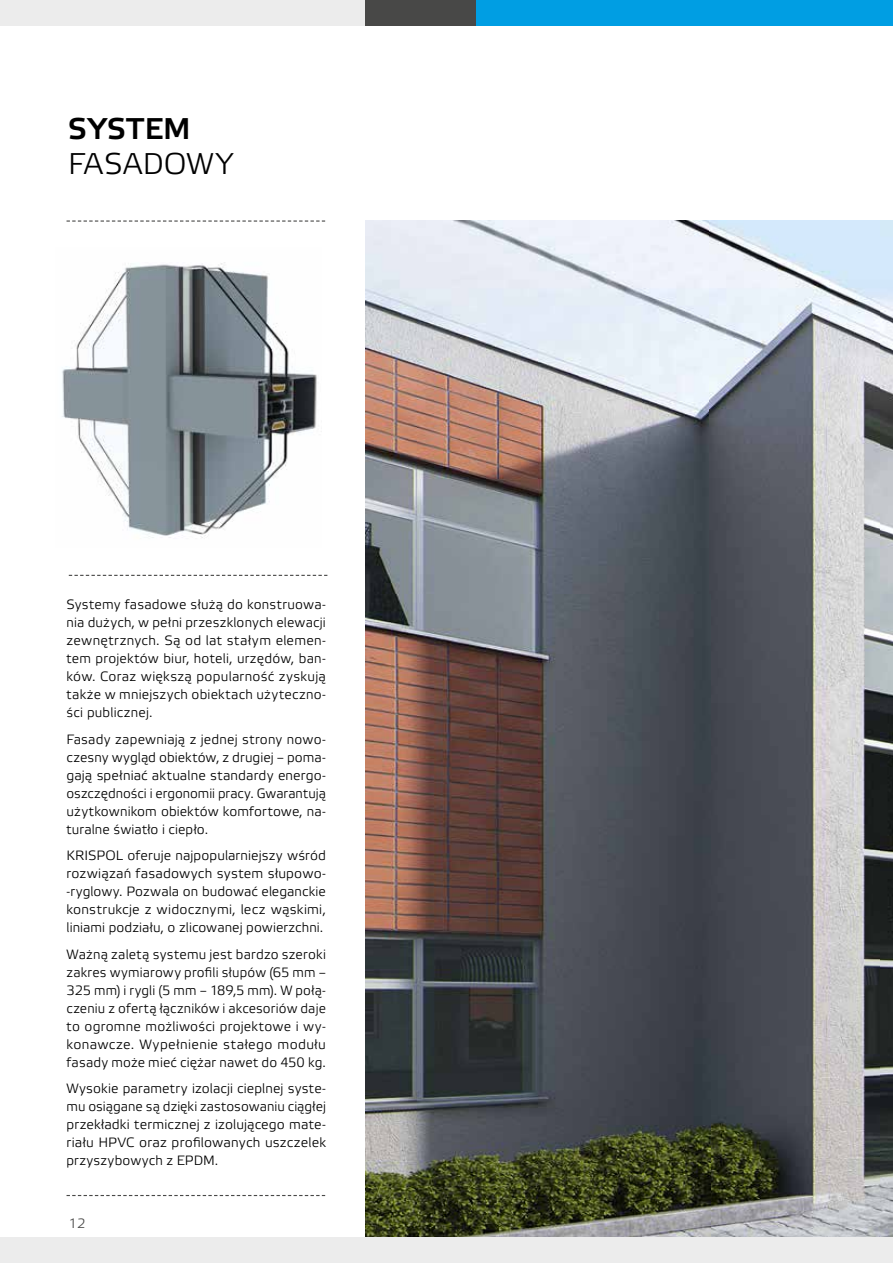
<style>
.page{position:relative;width:893px;height:1263px;background:#fff}
.page>*{position:absolute;margin:0;border:0;box-sizing:border-box;transform-origin:0 0}
.t1{font:30px "Elektra Light Pro";color:#000}
.t2{font:700 30px "Elektra Light Pro";letter-spacing:.005em;color:#000}
.t3{font:13.5px/18px "Elektra Light Pro";letter-spacing:.01em;color:#000;text-align:justify}
.t4{font:13.5px "Elektra Light Pro";color:#484847}
</style>
<div class="page">
<img style="left:366px;top:220px;width:514px;height:1017px">
<img style="left:62px;top:262px;width:255px;height:276px">
<svg style="left:67px;top:220px;width:258px;height:2px"></svg>
<svg style="left:69px;top:575px;width:258px;height:1px"></svg>
<svg style="left:67px;top:1195px;width:258px;height:1px"></svg>
<div style="left:0;top:0;width:366px;height:26px;background:#ececec"></div>
<div style="left:366px;top:0;width:110px;height:26px;background:#484847"></div>
<div style="left:476px;top:0;width:417px;height:26px;background:#009ee3"></div>
<div style="left:0;top:1237px;width:893px;height:26px;background:#ececec"></div>
<img style="left:880px;top:220px;width:13px;height:1017px">
<h1 class="t2" style="left:68px;top:113px;width:124px">SYSTEM</h1>
<h1 class="t1" style="left:68px;top:148px;width:167px">FASADOWY</h1>
<p class="t3" style="left:67px;top:596px;width:261px">Systemy fasadowe służą do konstruowa&shy;nia dużych, w pełni przeszklonych elewacji zewnętrznych. Są od lat stałym elemen&shy;tem projektów biur, hoteli, urzędów, ban&shy;ków. Coraz większą popularność zyskują także w mniejszych obiektach użyteczno&shy;ści publicznej.</p>
<p class="t3" style="left:67px;top:731px;width:261px">Fasady zapewniają z jednej strony nowo&shy;czesny wygląd obiektów, z drugiej – po ma&shy;gają spełniać aktualne standardy ener go&shy;oszczędności i ergonomii pracy. Gwarantują użytkownikom obiektów kom for towe, na&shy;turalne światło i ciepło.</p>
<p class="t3" style="left:67px;top:847px;width:261px">KRISPOL oferuje najpopularniejszy wśród rozwiązań fasadowych system słupowo--ryglowy. Pozwala on budować eleganckie konstrukcje z widocznymi, lecz wąskimi, liniami podziału, o zlicowanej powierzchni.</p>
<p class="t3" style="left:67px;top:946px;width:261px">Ważną zaletą systemu jest bardzo szeroki zakres wymiarowy profili słupów (65 mm – 325 mm) i rygli (5 mm – 189,5 mm). W połą&shy;czeniu z ofertą łączników i akcesoriów daje to ogromne możliwości projektowe i wy&shy;konawcze. Wypełnienie stałego modułu fasady może mieć ciężar nawet do 450 kg.</p>
<p class="t3" style="left:67px;top:1080px;width:261px">Wysokie parametry izolacji cieplnej syste&shy;mu osiągane są dzięki zastosowaniu ciągłej przekładki termicznej z izolującego mate&shy;riału HPVC oraz profilowanych uszczelek przyszybowych z EPDM.</p>
<p class="t4" style="left:67px;top:1212px;width:18px">16</p>
<p class="t4" style="left:69px;top:1216px;width:18px">12</p>
</div>
